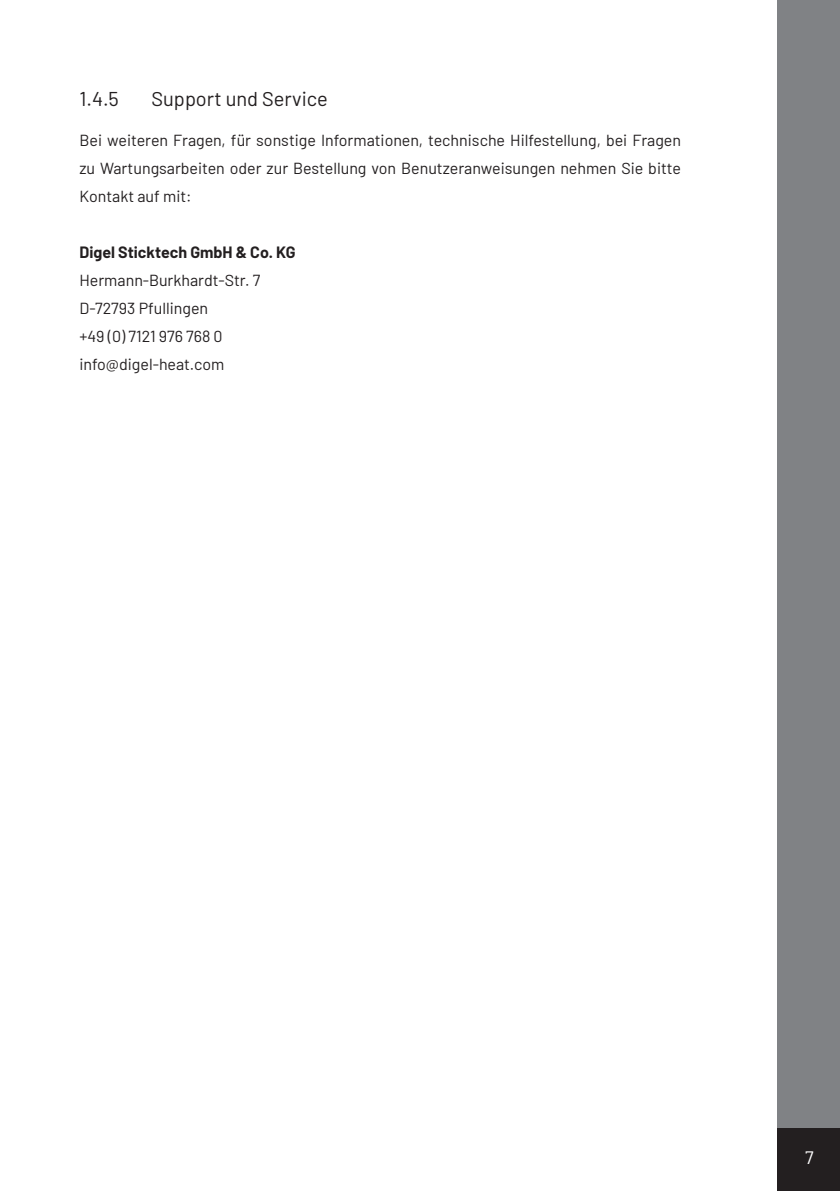
<style>
.page{position:relative;width:840px;height:1191px;background:#fff}
.page>*{position:absolute;margin:0;border:0;box-sizing:border-box;transform-origin:0 0}
.t1{font:20px "Barlow";color:#231f20}
.t2{font:18px "Barlow";color:#fff}
.Paragraph{font:16px/28px "Barlow";color:#231f20;text-align:justify}
.Paragraph-2{font:700 16px "Barlow";color:#231f20}
</style>
<div class="page">
<div style="left:777px;top:0;width:62px;height:1191px;background:#808285"></div>
<div style="left:777px;top:1128px;width:62px;height:63px;background:#231f20"></div>
<h3 class="t1" style="left:79px;top:84px;width:41px">1.4.5</h3>
<h3 class="t1" style="left:151px;top:84px;width:178px">Support und Service</h3>
<p class="Paragraph" style="left:79px;top:125px;width:603px">Bei weiteren Fragen, für sonstige Informationen, technische Hilfestellung, bei Fragen zu Wartungsarbeiten oder zur Bestellung von Benutzeranweisungen nehmen Sie bitte Kontakt auf mit:</p>
<p class="Paragraph-2" style="left:79px;top:240px;width:217px">Digel Sticktech GmbH &amp; Co. KG</p>
<p class="Paragraph" style="left:79px;top:265px;width:182px">Hermann-Burkhardt-Str. 7</p>
<p class="Paragraph" style="left:79px;top:293px;width:130px">D-72793 Pfullingen</p>
<p class="Paragraph" style="left:79px;top:321px;width:145px">+49 (0) 7121 976 768 0</p>
<p class="Paragraph" style="left:79px;top:349px;width:146px">info@digel-heat.com</p>
<p class="t2" style="left:804px;top:1144px;width:10px">7</p>
</div>
